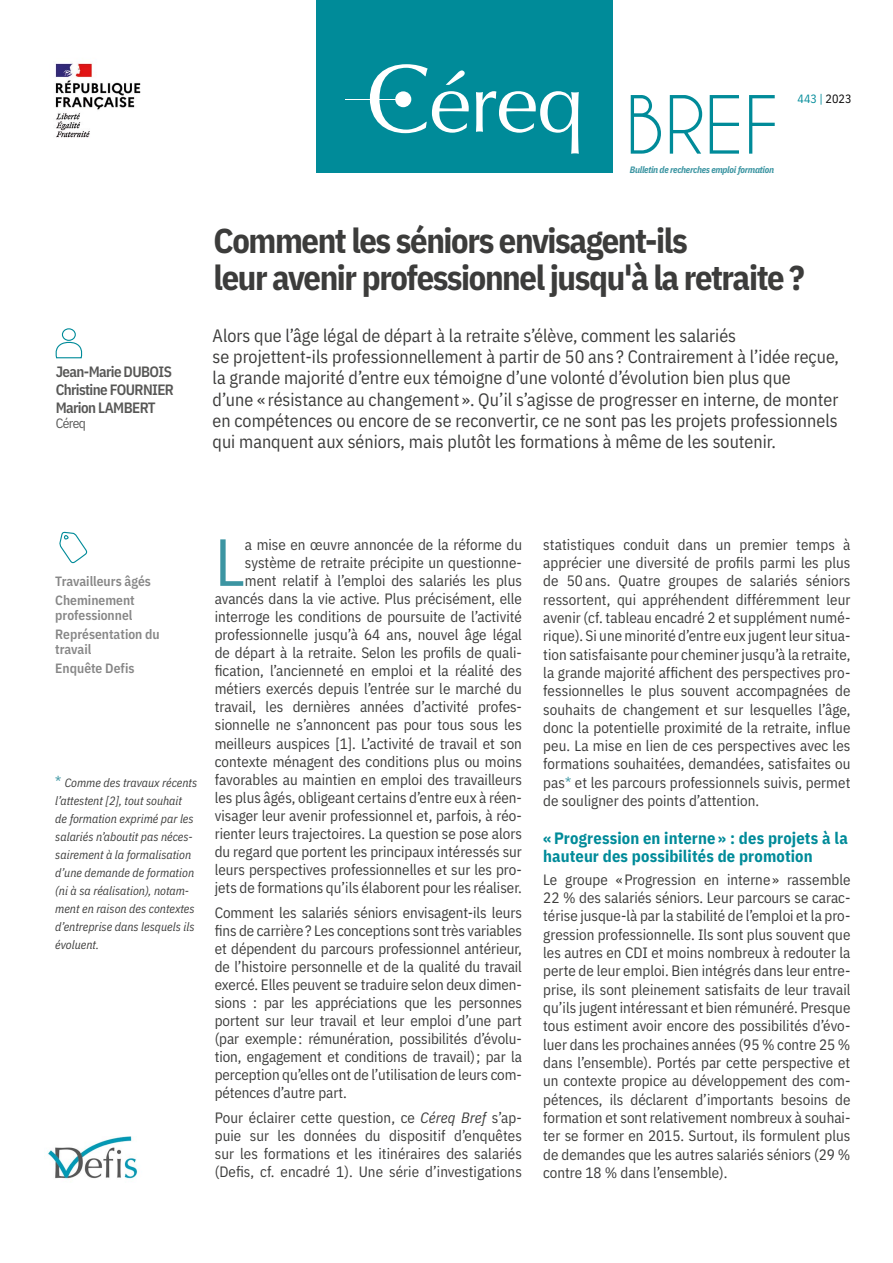
<style>
.page{position:relative;width:893px;height:1263px;background:#fff}
.page>*{position:absolute;margin:0;border:0;box-sizing:border-box;transform-origin:0 0}
.t1{font:75px "Caviar Dreams";color:#008b99}
.t2{font:66.6px "IBM Plex Sans Cond";color:#3c95a2}
.t3{font:700 34.5px/37.5px "IBM Plex Sans Cond";letter-spacing:-.04em;color:#3c3c3b}
.t4{font:18px/21px "IBM Plex Sans Cond";color:#3c3c3b}
.t5{font:700 16.5px/18.3px "IBM Plex Sans Cond";letter-spacing:.005em;color:#008b99}
.t6{font:15px/18.3px "IBM Plex Sans Cond";color:#3c3c3b;text-align:justify}
.t7{font:600 15px/18px "IBM Plex Sans Cond";letter-spacing:-.04em;color:#575756}
.t8{font:600 13.5px/19.2px "IBM Plex Sans Cond";color:#878787}
.t9{font:13.5px "IBM Plex Sans Cond";letter-spacing:-.04em;color:#575756}
.t10{font:italic 12px/18px "IBM Plex Sans Cond";color:#3c3c3b}
.t11{font:12px "IBM Plex Sans Cond";color:#008b99}
.t12{font:italic 700 9.3px "IBM Plex Sans Cond";letter-spacing:-.03em;color:#3c95a2}
.s1{color:#000}
.s2{font-style:normal;font-size:15px;color:#3c95a2}
.s3{font-style:italic}
.s4{color:#3c95a2}
</style>
<div class="page">
<div style="left:62px;top:328px;width:14px;height:13px;border:1px solid #008b99;border-radius:50%"></div>
<svg style="left:55px;top:341px;width:28px;height:18px"></svg>
<svg style="left:59px;top:531px;width:29px;height:33px"></svg>
<img style="left:55px;top:62px;width:86px;height:76px">
<div style="left:316px;top:0;width:296px;height:173px;background:#008b99"></div>
<hr style="left:346px;top:99px;width:62px;height:1px;background:#fff">
<svg style="left:370px;top:64px;width:99px;height:69px"></svg>
<svg style="left:476px;top:91px;width:103px;height:63px"></svg>
<div style="left:395px;top:91px;width:16px;height:16px;background:#fff;border-radius:50%"></div>
<img style="left:47px;top:1136px;width:91px;height:44px">
<p class="t7" style="left:56px;top:362px;width:120px">Jean-Marie DUBOIS<br>Christine FOURNIER<br>Marion LAMBERT</p>
<p class="t9" style="left:56px;top:413px;width:32px">Céreq</p>
<h1 class="t1" style="left:625px;top:84px;width:156px">BREF</h1>
<p class="t12" style="left:630px;top:162px;width:145px">Bulletin de recherches emploi formation</p>
<p class="t11" style="left:798px;top:90px;width:55px">443 | <span class="s1">2023</span></p>
<h3 class="t3" style="left:213px;top:219px;width:593px">Comment les séniors envisagent-ils<br>leur avenir professionnel jusqu'à la retraite ?</h3>
<p class="t4" style="left:213px;top:324px;width:628px">Alors que l’âge légal de départ à la retraite s’élève, comment les salariés<br>se projettent-ils professionnellement à partir de 50 ans ? Contrairement à l’idée reçue, la grande majorité d’entre eux témoigne d’une volonté d’évolution bien plus que<br>d’une « résistance au changement ». Qu’il s’agisse de progresser en interne, de monter en compétences ou encore de se reconvertir, ce ne sont pas les projets professionnels qui manquent aux séniors, mais plutôt les formations à même de les soutenir.</p>
<p class="t8" style="left:55px;top:570px;width:97px">Travailleurs âgés<br>Cheminement</p>
<p class="t8" style="left:55px;top:604px;width:106px">professionnel<br>Représentation du</p>
<p class="t8" style="left:55px;top:639px;width:81px">travail<br>Enquête Defis</p>
<p class="t10" style="left:55px;top:773px;width:143px"><span class="s2">*</span> Comme des travaux récents l’attestent [2], tout souhait<br>de formation exprimé par les salariés n’aboutit pas néces&shy;sairement à la formalisation d’une demande de formation (ni à sa réalisation), notam&shy;ment en raison des contextes d’entreprise dans lesquels ils évoluent.</p>
<p class="t6" style="left:215px;top:534px;width:309px;text-align:right">a mise en œuvre annoncée de la réforme du système de retraite précipite un questionne&shy;ment relatif à l’emploi des salariés les plus avancés dans la vie active. Plus précisément, elle interroge les conditions de poursuite de l’activité professionnelle jusqu’à 64 ans, nouvel âge légal de départ à la retraite. Selon les profils de quali&shy;fication, l’ancienneté en emploi et la réalité des métiers exercés depuis l’entrée sur le marché du travail, les dernières années d’activité profes&shy;sionnelle ne s’annoncent pas pour tous sous les meilleurs auspices [1]. L’activité de travail et son contexte ménagent des conditions plus ou moins favorables au maintien en emploi des travailleurs les plus âgés, obligeant certains d’entre eux à réen&shy;visager leur avenir professionnel et, parfois, à réo&shy;rienter leurs trajectoires. La question se pose alors du regard que portent les principaux intéressés sur leurs perspectives professionnelles et sur les pro&shy;jets de formations qu’ils élaborent pour les réaliser.</p>
<p class="t6" style="left:215px;top:902px;width:309px">Comment les salariés séniors envisagent-ils leurs fins de carrière? Les conceptions sont très variables et dépendent du parcours professionnel antérieur, de l’histoire personnelle et de la qualité du travail exercé. Elles peuvent se traduire selon deux dimen&shy;sions : par les appréciations que les personnes portent sur leur travail et leur emploi d’une part (par exemple: rémunération, possibilités d’évolu&shy;tion, engagement et conditions de travail); par la perception qu’elles ont de l’utilisation de leurs com&shy;pétences d’autre part.</p>
<p class="t6" style="left:215px;top:1107px;width:309px">Pour éclairer cette question, ce <span class="s3">Céreq Bref</span> s’ap&shy;puie sur les données du dispositif d’enquêtes sur les formations et les itinéraires des salariés (Defis, cf. encadré 1). Une série d’investigations</p>
<h2 class="t2" style="left:215px;top:511px;width:32px">L</h2>
<p class="t6" style="left:543px;top:534px;width:309px">statistiques conduit dans un premier temps à apprécier une diversité de profils parmi les plus de 50 ans. Quatre groupes de salariés séniors ressortent, qui appréhendent différemment leur avenir (cf. tableau encadré 2 et supplément numé&shy;rique). Si une minorité d’entre eux jugent leur situa&shy;tion satisfaisante pour cheminer jusqu’à la retraite, la grande majorité affichent des perspectives pro&shy;fessionnelles le plus souvent accompagnées de souhaits de changement et sur lesquelles l’âge, donc la potentielle proximité de la retraite, influe peu. La mise en lien de ces perspectives avec les formations souhaitées, demandées, satisfaites ou pas<span class="s4">*</span> et les parcours professionnels suivis, permet de souligner des points d’attention.</p>
<p class="t5" style="left:543px;top:827px;width:306px">«Progression en interne » : des projets à la hauteur des possibilités de promotion</p>
<p class="t6" style="left:543px;top:869px;width:309px">Le groupe «Progression en interne » rassemble 22 % des salariés séniors. Leur parcours se carac&shy;térise jusque-là par la stabilité de l’emploi et la pro&shy;gression professionnelle. Ils sont plus souvent que les autres en CDI et moins nombreux à redouter la perte de leur emploi. Bien intégrés dans leur entre&shy;prise, ils sont pleinement satisfaits de leur travail qu’ils jugent intéressant et bien rémunéré. Presque tous estiment avoir encore des possibilités d’évo&shy;luer dans les prochaines années (95 % contre 25 % dans l’ensemble). Portés par cette perspective et un contexte propice au développement des com&shy;pétences, ils déclarent d’importants besoins de formation et sont relativement nombreux à souhai&shy;ter se former en 2015. Surtout, ils formulent plus de demandes que les autres salariés séniors (29 % contre 18 % dans l’ensemble).</p>
</div>
